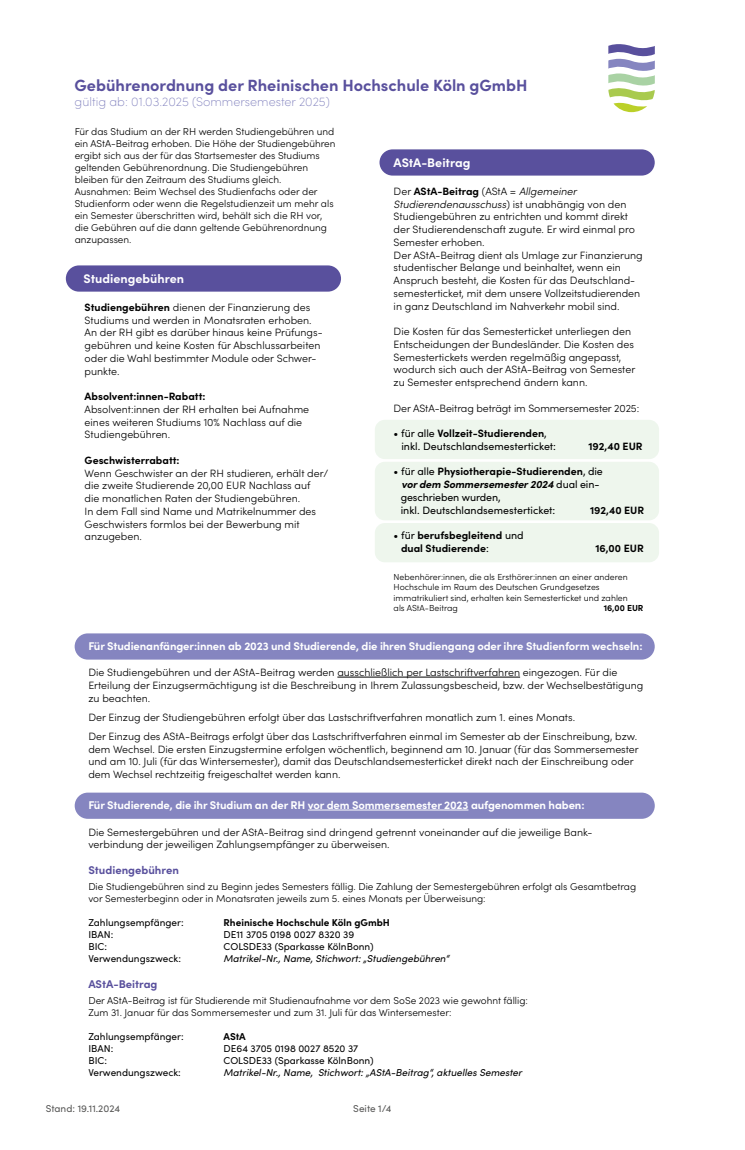
<style>
.page{position:relative;width:745px;height:1150px;background:#fff}
.page>*{position:absolute;margin:0;border:0;box-sizing:border-box;transform-origin:0 0}
.t1{font:700 16.25px "Sofia Pro";color:#59509d}
.t2{font:200 12.5px "Sofia Pro";color:#8585c0}
.t3{font:700 12.5px "Sofia Pro";color:#fff}
.t4{font:700 11.25px "Sofia Pro";letter-spacing:-.01em;color:#fff}
.t5{font:700 11.25px "Sofia Pro";color:#59509d}
.t6{font:300 10.62px/12.8px "Sofia Pro";color:#000}
.t7{font:10.62px/12.8px "Sofia Pro";color:#000}
.t8{font:700 10.62px/12.8px "Sofia Pro";color:#000}
.t9{font:300 10px/12px "Sofia Pro";color:#000}
.t10{font:10px "Sofia Pro";color:#000}
.t11{font:italic 10px "Sofia Pro";color:#000}
.t12{font:700 10px "Sofia Pro";color:#000}
.t13{font:10px "Sofia Pro";color:#575756}
.t14{font:300 8.75px/10.5px "Sofia Pro";color:#000}
.t15{font:700 8.75px "Sofia Pro";color:#000}
.s1{font-weight:700}
.s2{font-style:italic}
.s3{font-weight:700;font-style:italic}
.s4{font-weight:400}
</style>
<div class="page">
<div style="left:374px;top:523px;width:284px;height:39px;background:#eef6ed;border-radius:10px"></div>
<div style="left:75px;top:793px;width:579px;height:26px;background:#8585c0;border-radius:13px"></div>
<div style="left:374px;top:462px;width:284px;height:58px;background:#eef6ed;border-radius:10px"></div>
<div style="left:374px;top:420px;width:284px;height:39px;background:#eef6ed;border-radius:10px"></div>
<div style="left:66px;top:265px;width:275px;height:27px;background:#59509d;border-radius:13px"></div>
<div style="left:379px;top:149px;width:275px;height:27px;background:#59509d;border-radius:13px"></div>
<div style="left:75px;top:633px;width:579px;height:27px;background:#8585c0;border-radius:13px"></div>
<hr style="left:337px;top:677px;width:182px;height:1px;background:#000">
<hr style="left:308px;top:810px;width:160px;height:1px;background:#fff">
<svg style="left:608px;top:44px;width:46px;height:68px"></svg>
<h1 class="t1" style="left:75px;top:73px;width:454px">Gebührenordnung der Rheinischen Hochschule Köln gGmbH</h1>
<p class="t2" style="left:75px;top:93px;width:256px">gültig ab: 01.03.2025 (Sommersemester 2025)</p>
<p class="t9" style="left:75px;top:125px;width:262px">Für das Studium an der RH werden Studiengebühren und ein AStA-Beitrag erhoben. Die Höhe der Studiengebühren ergibt sich aus der für das Startsemester des Studiums geltenden Gebührenordnung. Die Studiengebühren bleiben für den Zeitraum des Studiums gleich.<br>Ausnahmen: Beim Wechsel des Studienfachs oder der Studienform oder wenn die Regelstudienzeit um mehr als ein Semester überschritten wird, behält sich die RH vor, die Gebühren auf die dann geltende Gebührenordnung anzupassen.</p>
<p class="t3" style="left:393px;top:153px;width:78px">AStA-Beitrag</p>
<p class="t6" style="left:393px;top:184px;width:250px">Der <span class="s1">AStA-Beitrag</span> (AStA = <span class="s2">Allgemeiner Studierenden ausschuss</span>) ist unabhängig von den Studiengebühren zu entrichten und kommt direkt der Studierendenschaft zugute. Er wird einmal pro Semester erhoben.<br>Der AStA-Beitrag dient als Umlage zur Finanzierung studentischer Belange und beinhaltet, wenn ein Anspruch besteht, die Kosten für das Deutschland&shy;semester ticket, mit dem unsere Vollzeitstudierenden in ganz Deutschland im Nahverkehr mobil sind.</p>
<p class="t6" style="left:393px;top:324px;width:243px">Die Kosten für das Semesterticket unterliegen den Entscheidungen der Bundesländer. Die Kosten des Semestertickets werden regel mäßig angepasst, wodurch sich auch der AStA-Beitrag von Semester zu Semester ent sprechend ändern kann.</p>
<p class="t6" style="left:393px;top:401px;width:247px">Der AStA-Beitrag beträgt im Sommersemester 2025:</p>
<p class="t7" style="left:401px;top:426px;width:156px;text-indent:-8px">• für alle <span class="s1">Vollzeit-Studierenden</span>, inkl. Deutschlandsemesterticket:</p>
<p class="t3" style="left:83px;top:269px;width:102px">Studiengebühren</p>
<p class="t6" style="left:85px;top:300px;width:239px"><span class="s1">Studiengebühren</span> dienen der Finanzierung des Studiums und werden in Monatsraten erhoben.<br>An der RH gibt es darüber hinaus keine Prüfungs&shy;gebühren und keine Kosten für Abschlussarbeiten oder die Wahl bestimmter Module oder Schwer&shy;punkte.</p>
<p class="t8" style="left:85px;top:389px;width:122px">Absolvent:innen-Rabatt:</p>
<p class="t6" style="left:85px;top:402px;width:226px">Absolvent:innen der RH erhalten bei Auf nahme eines weiteren Studiums 10% Nachlass auf die<br>Studiengebühren.</p>
<p class="t8" style="left:85px;top:453px;width:96px">Geschwisterrabatt:</p>
<p class="t6" style="left:85px;top:466px;width:245px">Wenn Geschwister an der RH studieren, erhält der/ die zweite Studierende 20,00 EUR Nachlass auf<br>die monatlichen Raten der Studiengebühren.<br>In dem Fall sind Name und Matrikelnummer des Geschwisters formlos bei der Bewerbung mit anzugeben.</p>
<p class="t8" style="left:588px;top:439px;width:56px">192,40 EUR</p>
<p class="t7" style="left:400px;top:465px;width:203px;text-indent:-7px">• für alle <span class="s1">Physiotherapie-Studierenden</span>, die <span class="s3">vor dem Sommersemester 2024</span> dual ein - geschrieben wurden,<br>inkl. Deutschlandsemesterticket:</p>
<p class="t8" style="left:589px;top:503px;width:56px">192,40 EUR</p>
<p class="t8" style="left:401px;top:528px;width:124px;text-indent:-7px"><span class="s4">• für</span> berufsbegleitend <span class="s4">und </span>dual Studierende<span class="s4">:</span></p>
<p class="t8" style="left:595px;top:541px;width:50px">16,00 EUR</p>
<p class="t14" style="left:393px;top:571px;width:235px">Nebenhörer:innen, die als Ersthörer:innen an einer anderen Hoch schule im Raum des Deutschen Grundgesetzes immatrikuliert sind, erhalten kein Semesterticket und zahlen als AStA-Beitrag</p>
<p class="t15" style="left:603px;top:602px;width:41px">16,00 EUR</p>
<p class="t4" style="left:88px;top:638px;width:555px">Für Studienanfänger:innen ab 2023 und Studierende, die ihren Studiengang oder ihre Studienform wechseln:</p>
<p class="t6" style="left:88px;top:666px;width:556px">Die Studiengebühren und der AStA-Beitrag werden ausschließlich per Lastschriftverfahren eingezogen. Für die<br>Erteilung der Einzugsermächtigung ist die Beschreibung in Ihrem Zulassungsbescheid, bzw. der Wechsel bestätigung zu beachten.</p>
<p class="t6" style="left:88px;top:707px;width:550px;line-height:19px">Der Einzug der Studiengebühren erfolgt über das Lastschriftverfahren monatlich zum 1. eines Monats.<br>Der Einzug des AStA-Beitrags erfolgt über das Lastschriftverfahren einmal im Semester ab der Einschreibung, bzw.</p>
<p class="t6" style="left:88px;top:742px;width:551px">dem Wechsel. Die ersten Einzugstermine erfolgen wöchentlich, beginnend am 10. Januar (für das Sommer semester und am 10. Juli (für das Wintersemester), damit das Deutschlandsemesterticket direkt nach der Einschreibung oder dem Wechsel rechtzeitig freigeschaltet werden kann.</p>
<p class="t4" style="left:88px;top:797px;width:497px">Für Studierende, die ihr Studium an der RH vor dem Sommersemester 2023 aufgenommen haben:</p>
<p class="t6" style="left:88px;top:825px;width:505px">Die Semestergebühren und der AStA-Beitrag sind dringend getrennt voneinander auf die jeweilige Bank&shy;verbindung der jeweiligen Zahlungsempfänger zu überweisen.</p>
<p class="t9" style="left:88px;top:880px;width:549px">Die Studiengebühren sind zu Beginn jedes Semesters fällig. Die Zahlung der Semestergebühren erfolgt als Gesamt betrag vor Semesterbeginn oder in Monatsraten jeweils zum 5. eines Monats per Überweisung:</p>
<p class="t10" style="left:88px;top:915px;width:97px">Zahlungsempfänger:</p>
<p class="t12" style="left:223px;top:915px;width:168px">Rheinische Hochschule Köln gGmbH</p>
<p class="t10" style="left:88px;top:927px;width:26px">IBAN:</p>
<p class="t10" style="left:223px;top:927px;width:132px">DE11 3705 0198 0027 8320 39</p>
<p class="t10" style="left:88px;top:939px;width:20px">BIC:</p>
<p class="t10" style="left:223px;top:939px;width:152px">COLSDE33 (Sparkasse KölnBonn)</p>
<p class="t10" style="left:88px;top:951px;width:94px">Verwendungszweck:</p>
<p class="t11" style="left:223px;top:951px;width:227px">Matrikel-Nr., Name, Stichwort: „Studiengebühren“</p>
<p class="t9" style="left:88px;top:994px;width:441px">Der AStA-Beitrag ist für Studierende mit Studien aufnahme vor dem SoSe 2023 wie gewohnt fällig:<br>Zum 31. Januar für das Sommersemester und zum 31. Juli für das Wintersemester:</p>
<p class="t10" style="left:88px;top:1029px;width:97px">Zahlungsempfänger:</p>
<p class="t12" style="left:223px;top:1029px;width:24px">AStA</p>
<p class="t10" style="left:88px;top:1041px;width:26px">IBAN:</p>
<p class="t10" style="left:223px;top:1041px;width:136px">DE64 3705 0198 0027 8520 37</p>
<p class="t10" style="left:88px;top:1053px;width:20px">BIC:</p>
<p class="t10" style="left:223px;top:1053px;width:152px">COLSDE33 (Sparkasse KölnBonn)</p>
<p class="t10" style="left:88px;top:1065px;width:94px">Verwendungszweck:</p>
<p class="t11" style="left:223px;top:1065px;width:300px">Matrikel-Nr., Name, Stichwort: „AStA-Beitrag“, aktuelles Semester</p>
<p class="t5" style="left:88px;top:862px;width:92px">Studiengebühren</p>
<p class="t5" style="left:88px;top:975px;width:71px">AStA-Beitrag</p>
<p class="t13" style="left:46px;top:1101px;width:76px">Stand: 19.11.2024</p>
<p class="t13" style="left:353px;top:1101px;width:40px">Seite 1/4</p>
</div>
